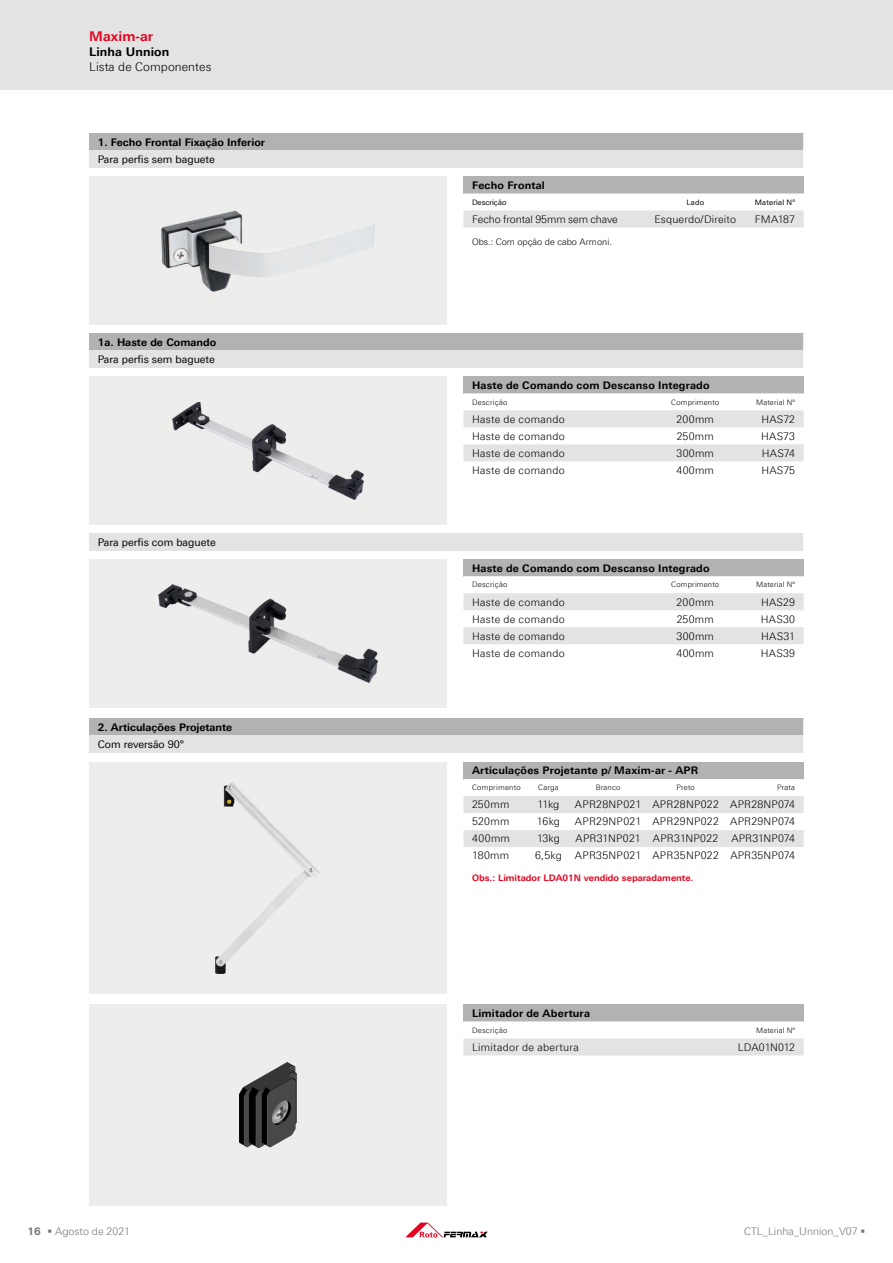
<style>
.page{position:relative;width:893px;height:1263px;background:#fff}
.page>*{position:absolute;margin:0;border:0;box-sizing:border-box;transform-origin:0 0}
.t1{font:700 13.5px "LT Univers Basic";letter-spacing:.005em;color:#e30521}
.t2{font:300 12px "LT Univers Basic";letter-spacing:.005em;color:#000}
.t3{font:700 12px "LT Univers Basic";letter-spacing:.005em;color:#000}
.t4{font:300 10.5px "LT Univers Basic";letter-spacing:.02em;color:#000}
.t5{font:700 10.5px "LT Univers Basic";letter-spacing:.015em;color:#000}
.t6{font:10.5px "LT Univers Basic";color:#000}
.t7{font:300 10.5px "LT Univers Basic";color:#747474}
.t8{font:300 10.5px "LT Univers Basic";letter-spacing:-.005em;color:#000}
.t9{font:700 9px "LT Univers Basic";color:#e30521}
.t10{font:300 9px "LT Univers Basic";color:#000}
.t11{font:300 7.5px "LT Univers Basic";letter-spacing:.025em;color:#000}
.t12{font:7.5px "LT Univers Basic";letter-spacing:.015em;color:#000}
.s1{font-weight:700}
</style>
<div class="page">
<div style="left:0;top:0;width:893px;height:89px;background:#e3e3e3"></div>
<svg style="left:405px;top:1222px;width:83px;height:15px"></svg>
<div style="left:89px;top:176px;width:357px;height:149px;background:#ededec"></div>
<div style="left:89px;top:134px;width:715px;height:17px;background:#b2b2b2"></div>
<div style="left:89px;top:151px;width:715px;height:17px;background:#e3e3e3"></div>
<svg style="left:803px;top:134px;width:1px;height:34px"></svg>
<div style="left:463px;top:176px;width:341px;height:17px;background:#b2b2b2"></div>
<svg style="left:463px;top:193px;width:341px;height:34px"></svg>
<img style="left:161px;top:210px;width:214px;height:82px">
<div style="left:89px;top:334px;width:715px;height:17px;background:#b2b2b2"></div>
<div style="left:89px;top:351px;width:715px;height:17px;background:#e3e3e3"></div>
<svg style="left:803px;top:334px;width:1px;height:34px"></svg>
<div style="left:89px;top:376px;width:357px;height:149px;background:#ededec"></div>
<div style="left:89px;top:534px;width:715px;height:17px;background:#e3e3e3"></div>
<svg style="left:803px;top:534px;width:1px;height:17px"></svg>
<div style="left:89px;top:559px;width:357px;height:149px;background:#ededec"></div>
<img style="left:158px;top:585px;width:219px;height:97px">
<div style="left:463px;top:376px;width:341px;height:17px;background:#b2b2b2"></div>
<svg style="left:463px;top:393px;width:341px;height:69px"></svg>
<div style="left:463px;top:559px;width:341px;height:17px;background:#b2b2b2"></div>
<svg style="left:463px;top:576px;width:341px;height:68px"></svg>
<img style="left:172px;top:402px;width:191px;height:97px">
<div style="left:89px;top:762px;width:357px;height:232px;background:#ededec"></div>
<div style="left:89px;top:1004px;width:357px;height:201px;background:#ededec"></div>
<div style="left:89px;top:719px;width:715px;height:17px;background:#b2b2b2"></div>
<div style="left:89px;top:736px;width:715px;height:17px;background:#e3e3e3"></div>
<svg style="left:803px;top:719px;width:1px;height:34px"></svg>
<div style="left:463px;top:762px;width:341px;height:17px;background:#b2b2b2"></div>
<svg style="left:463px;top:779px;width:341px;height:68px"></svg>
<div style="left:463px;top:1004px;width:341px;height:17px;background:#b2b2b2"></div>
<svg style="left:463px;top:1021px;width:341px;height:34px"></svg>
<img style="left:216px;top:782px;width:104px;height:192px">
<img style="left:240px;top:1062px;width:56px;height:85px">
<p class="t1" style="left:89px;top:28px;width:65px">Maxim-ar</p>
<p class="t3" style="left:89px;top:45px;width:82px">Linha Unnion</p>
<p class="t2" style="left:89px;top:60px;width:124px">Lista de Componentes</p>
<p class="t5" style="left:98px;top:136px;width:169px">1. Fecho Frontal Fixação Inferior</p>
<p class="t6" style="left:98px;top:153px;width:119px">Para perfis sem baguete</p>
<p class="t5" style="left:98px;top:336px;width:120px">1a. Haste de Comando</p>
<p class="t6" style="left:98px;top:353px;width:119px">Para perfis sem baguete</p>
<p class="t6" style="left:98px;top:536px;width:119px">Para perfis com baguete</p>
<p class="t5" style="left:98px;top:721px;width:136px">2. Articulações Projetante</p>
<p class="t6" style="left:98px;top:738px;width:88px">Com reversão 90°</p>
<p class="t7" style="left:28px;top:1225px;width:104px"><span class="s1">16</span> ▪ Agosto de 2021</p>
<p class="t5" style="left:472px;top:179px;width:74px">Fecho Frontal</p>
<p class="t12" style="left:472px;top:198px;width:36px">Descrição</p>
<p class="t12" style="left:686px;top:198px;width:19px">Lado</p>
<p class="t12" style="left:755px;top:198px;width:42px">Material Nº</p>
<p class="t8" style="left:472px;top:213px;width:147px">Fecho frontal 95mm sem chave</p>
<p class="t4" style="left:654px;top:213px;width:83px">Esquerdo/Direito</p>
<p class="t4" style="left:755px;top:213px;width:42px">FMA187</p>
<p class="t10" style="left:472px;top:236px;width:141px">Obs.: Com opção de cabo Armoni.</p>
<p class="t5" style="left:472px;top:379px;width:239px">Haste de Comando com Descanso Integrado</p>
<p class="t11" style="left:472px;top:397px;width:37px">Descrição</p>
<p class="t11" style="left:671px;top:397px;width:49px">Comprimento</p>
<p class="t11" style="left:756px;top:397px;width:41px">Material Nº</p>
<p class="t4" style="left:472px;top:413px;width:94px">Haste de comando</p>
<p class="t4" style="left:677px;top:413px;width:39px">200mm</p>
<p class="t4" style="left:761px;top:413px;width:35px">HAS72</p>
<p class="t4" style="left:472px;top:430px;width:94px">Haste de comando</p>
<p class="t4" style="left:677px;top:430px;width:39px">250mm</p>
<p class="t4" style="left:761px;top:430px;width:35px">HAS73</p>
<p class="t4" style="left:472px;top:447px;width:94px">Haste de comando</p>
<p class="t4" style="left:676px;top:447px;width:39px">300mm</p>
<p class="t4" style="left:762px;top:447px;width:35px">HAS74</p>
<p class="t4" style="left:472px;top:464px;width:94px">Haste de comando</p>
<p class="t4" style="left:676px;top:464px;width:39px">400mm</p>
<p class="t4" style="left:761px;top:464px;width:35px">HAS75</p>
<p class="t5" style="left:472px;top:561px;width:239px">Haste de Comando com Descanso Integrado</p>
<p class="t11" style="left:472px;top:580px;width:37px">Descrição</p>
<p class="t11" style="left:671px;top:580px;width:49px">Comprimento</p>
<p class="t11" style="left:756px;top:580px;width:41px">Material Nº</p>
<p class="t4" style="left:472px;top:596px;width:94px">Haste de comando</p>
<p class="t4" style="left:677px;top:596px;width:39px">200mm</p>
<p class="t4" style="left:761px;top:596px;width:36px">HAS29</p>
<p class="t4" style="left:472px;top:613px;width:94px">Haste de comando</p>
<p class="t4" style="left:677px;top:613px;width:39px">250mm</p>
<p class="t4" style="left:761px;top:613px;width:36px">HAS30</p>
<p class="t4" style="left:472px;top:630px;width:94px">Haste de comando</p>
<p class="t4" style="left:676px;top:630px;width:39px">300mm</p>
<p class="t4" style="left:761px;top:630px;width:35px">HAS31</p>
<p class="t4" style="left:472px;top:647px;width:94px">Haste de comando</p>
<p class="t4" style="left:676px;top:647px;width:39px">400mm</p>
<p class="t4" style="left:761px;top:647px;width:36px">HAS39</p>
<p class="t5" style="left:472px;top:764px;width:228px">Articulações Projetante p/ Maxim-ar - APR</p>
<p class="t11" style="left:472px;top:783px;width:50px">Comprimento</p>
<p class="t11" style="left:538px;top:783px;width:22px">Carga</p>
<p class="t11" style="left:596px;top:783px;width:26px">Branco</p>
<p class="t11" style="left:676px;top:783px;width:20px">Preto</p>
<p class="t11" style="left:777px;top:783px;width:20px">Prata</p>
<p class="t4" style="left:472px;top:798px;width:39px">250mm</p>
<p class="t4" style="left:538px;top:798px;width:23px">11kg</p>
<p class="t4" style="left:575px;top:798px;width:222px">APR28NP021 APR28NP022 APR28NP074</p>
<p class="t4" style="left:472px;top:815px;width:39px">520mm</p>
<p class="t4" style="left:537px;top:815px;width:25px">16kg</p>
<p class="t4" style="left:575px;top:815px;width:222px">APR29NP021 APR29NP022 APR29NP074</p>
<p class="t4" style="left:472px;top:832px;width:39px">400mm</p>
<p class="t4" style="left:537px;top:832px;width:25px">13kg</p>
<p class="t4" style="left:575px;top:832px;width:221px">APR31NP021 APR31NP022 APR31NP074</p>
<p class="t4" style="left:472px;top:849px;width:39px">180mm</p>
<p class="t4" style="left:535px;top:849px;width:261px">6,5kg APR35NP021 APR35NP022 APR35NP074</p>
<p class="t9" style="left:472px;top:873px;width:223px">Obs.: Limitador LDA01N vendido separadamente.</p>
<p class="t5" style="left:472px;top:1007px;width:119px">Limitador de Abertura</p>
<p class="t11" style="left:472px;top:1025px;width:37px">Descrição</p>
<p class="t11" style="left:756px;top:1025px;width:41px">Material Nº</p>
<p class="t4" style="left:472px;top:1041px;width:108px">Limitador de abertura</p>
<p class="t8" style="left:738px;top:1041px;width:59px">LDA01N012</p>
<p class="t7" style="left:744px;top:1225px;width:123px">CTL_Linha_Unnion_V07 ▪</p>
</div>
